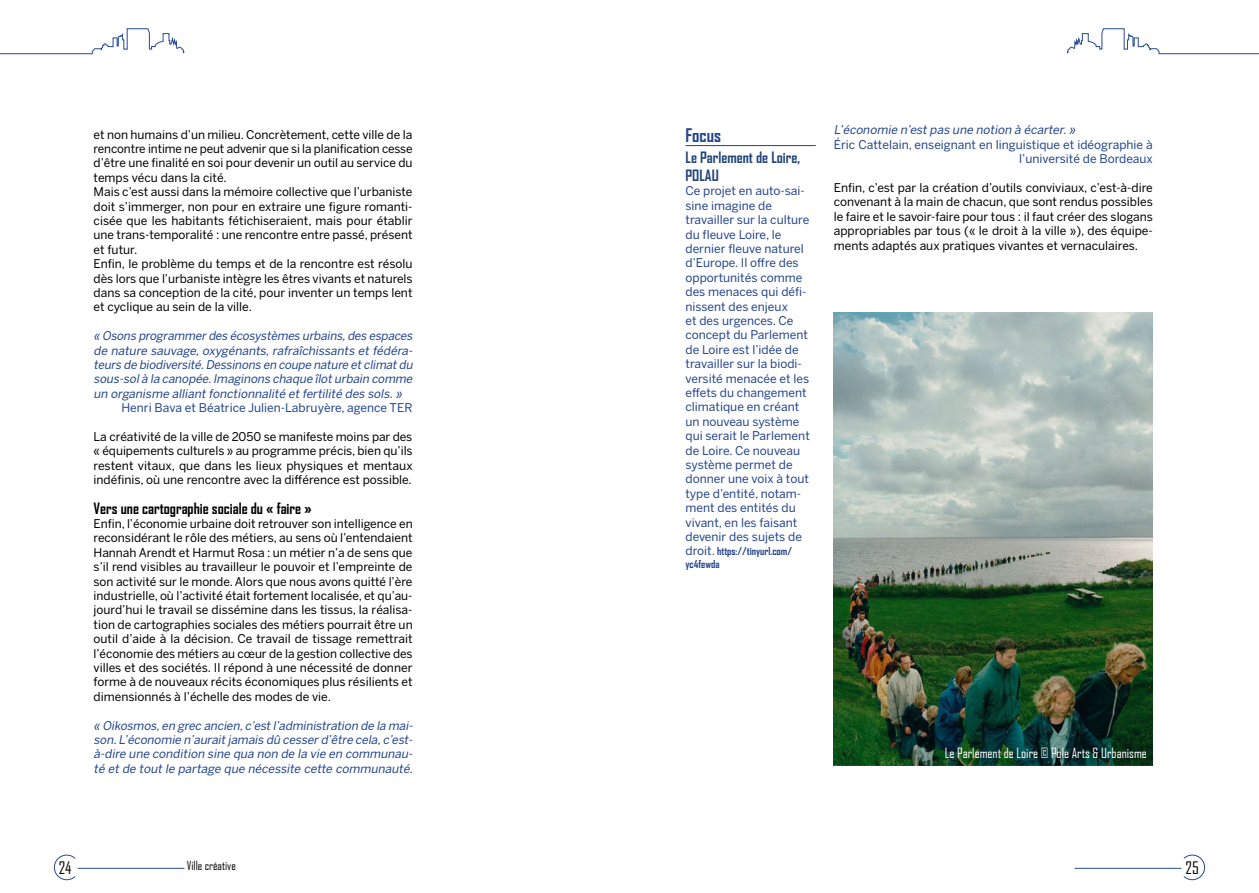
<style>
.page{position:relative;width:1259px;height:893px;background:#fff}
.page>*{position:absolute;margin:0;border:0;box-sizing:border-box;transform-origin:0 0}
.t1{font:700 18px "Agency FB";color:#24448d}
.t2{font:16.5px "Agency FB";color:#000}
.t3{font:700 15px "Agency FB";color:#000}
.t4{font:700 15px/18px "Agency FB";color:#224579}
.t5{font:13.5px "Agency FB";color:#fff}
.t6{font:12px/14.4px "Benton Sans";color:#000;text-align:justify}
.t7{font:italic 12px/14.4px "Benton Sans";letter-spacing:-.005em;color:#22458d;text-align:justify}
.t8{font:12px/14.4px "Benton Sans";color:#24448d}
.t9{font:12px/14.4px "Benton Sans";color:#22458d;text-align:right}
.t10{font:12px "Agency FB";color:#000}
.t11{font:700 10.5px/12.6px "Agency FB";color:#24448d}
.s1{font-family:"Benton Sans";font-weight:400;font-size:12px}
</style>
<div class="page">
<hr style="left:685px;top:145px;width:131px;height:1px;background:#214579">
<img style="left:834px;top:312px;width:318px;height:453px">
<hr style="left:0;top:53px;width:92px;height:1px;background:#284a9a">
<svg style="left:92px;top:28px;width:92px;height:26px"></svg>
<svg style="left:54px;top:854px;width:22px;height:26px"></svg>
<hr style="left:78px;top:868px;width:106px;height:1px;background:#284a9a">
<svg style="left:1183px;top:854px;width:22px;height:26px"></svg>
<hr style="left:1074px;top:868px;width:107px;height:1px;background:#284a9a">
<hr style="left:1159px;top:53px;width:100px;height:1px;background:#284a9a">
<svg style="left:1067px;top:28px;width:92px;height:26px"></svg>
<p class="t6" style="left:94px;top:127px;width:321px;text-align:left">et non humains d’un milieu. Concrètement, cette ville de la rencontre intime ne peut advenir que si la planification cesse d’être une finalité en soi pour devenir un outil au service du temps vécu dans la cité.<br>Mais c’est aussi dans la mémoire collective que l’urbaniste doit s’immerger, non pour en extraire une figure romanti&shy;cisée que les habitants fétichiseraient, mais pour établir une trans-temporalité : une rencontre entre passé, présent et futur.<br>Enfin, le problème du temps et de la rencontre est résolu dès lors que l’urbaniste intègre les êtres vivants et naturels dans sa conception de la cité, pour inventer un temps lent et cyclique au sein de la ville.</p>
<p class="t7" style="left:94px;top:328px;width:323px">« Osons programmerdes écosystèmes urbains,des espaces de nature sauvage,oxygénants,rafraîchissants et fédéra&shy;teurs de biodiversité.Dessinons en coupe nature etclimatdu sous-solà la canopée.Imaginons chaque îloturbain comme un organisme alliantfonctionnalité etfertilité des sols.»</p>
<p class="t9" style="left:121px;top:400px;width:293px">Henri Bava et Béatrice Julien-Labruyère, agence TER</p>
<p class="t6" style="left:94px;top:429px;width:321px">La créativité de la ville de 2050 se manifeste moins par des « équipements culturels » au programme précis, bien qu’ils restent vitaux, que dans les lieux physiques et mentaux indéfinis, où une rencontre avec la différence est possible.</p>
<p class="t3" style="left:94px;top:499px;width:220px">Vers une cartographie sociale du « faire »</p>
<p class="t6" style="left:94px;top:516px;width:321px">Enfin, l’économie urbaine doit retrouver son intelligence en reconsidérant le rôle des métiers, au sens où l’entendaient Hannah Arendt et Harmut Rosa : un métier n’a de sens que s’il rend visibles au travailleur le pouvoir et l’empreinte de son activité sur le monde. Alors que nous avons quitté l’ère industrielle, où l’activité était fortement localisée, et qu’au&shy;jourd’hui le travail se dissémine dans les tissus, la réalisa&shy;tion de cartographies sociales des métiers pourrait être un outil d’aide à la décision. Ce travail de tissage remettrait l’économie des métiers au cœur de la gestion collective des villes et des sociétés. Il répond à une nécessité de donner forme à de nouveaux récits économiques plus résilients et dimensionnés à l’échelle des modes de vie.</p>
<p class="t7" style="left:94px;top:718px;width:323px">« Oikosmos,en grec ancien,c’estl’administration de la mai&shy;son.L’économie n’auraitjamais dû cesser d’être cela,c’est&shy;à-dire une condition sine qua non de la vie en communau&shy;té etde toutle partage que nécessite cette communauté.</p>
<h1 class="t1" style="left:685px;top:124px;width:37px">Focus</h1>
<p class="t4" style="left:685px;top:148px;width:116px">Le Parlement de Loire,<br>POLAU</p>
<p class="t8" style="left:685px;top:184px;width:126px">Ce projet en auto-sai&shy;sine imagine de travailler sur la culture du fleuve Loire, le dernier fleuve naturel d’Europe. Il offre des opportunités comme des menaces qui défi&shy;nissent des enjeux<br>et des urgences. Ce concept du Parlement de Loire est l’idée de travailler sur la biodi&shy;versité menacée et les effets du changement climatique en créant un nouveau système qui serait le Parlement de Loire. Ce nouveau système permet de donner une voix à tout type d’entité, notam&shy;ment des entités du vivant, en les faisant devenir des sujets de</p>
<p class="t11" style="left:685px;top:545px;width:108px"><span class="s1">droit.</span> https://tinyurl.com/ yc4fewda</p>
<p class="t7" style="left:834px;top:123px;width:245px">L’économie n’estpas une notion à écarter.»</p>
<p class="t9" style="left:834px;top:137px;width:320px">Éric Cattelain, enseignant en linguistique et idéographie à l’université de Bordeaux</p>
<p class="t6" style="left:834px;top:180px;width:320px">Enfin, c’est par la création d’outils conviviaux, c’est-à-dire convenant à la main de chacun, que sont rendus possibles le faire et le savoir-faire pour tous : il faut créer des slogans appropriables par tous (« le droit à la ville »), des équipe&shy;ments adaptés aux pratiques vivantes et vernaculaires.</p>
<p class="t5" style="left:945px;top:744px;width:203px">Le Parlement de Loire © Pole Arts &amp; Urbanisme</p>
<p class="t10" style="left:187px;top:858px;width:51px">Ville créative</p>
<h2 class="t2" style="left:59px;top:857px;width:14px">24</h2>
<h2 class="t2" style="left:1185px;top:857px;width:15px">25</h2>
</div>
